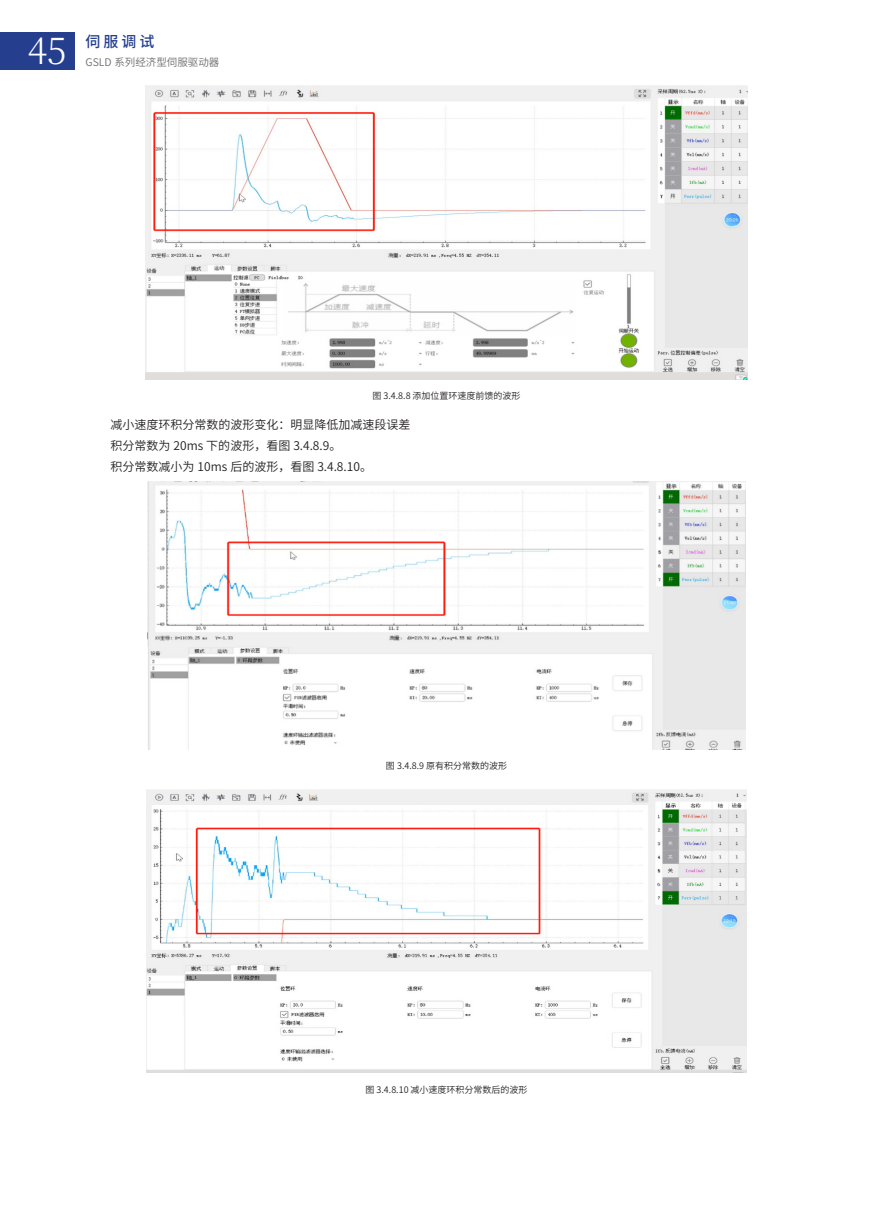
<style>
.page{position:relative;width:893px;height:1212px;background:#fff}
.page>*{position:absolute;margin:0;border:0;box-sizing:border-box;transform-origin:0 0}
.t1{font:300 36px "Source Han Serif SC";color:#fff}
.t2{font:500 15px "Source Han Sans CN";color:#253f8e}
.正文{font:12px "Source Han Sans CN";color:#231f20}
.t3{font:10.5px "Source Han Sans CN";color:#6c6d70}
.图片说明{font:9px "Source Han Sans CN";color:#231f20}
</style>
<div class="page">
<div style="left:0;top:32px;width:75px;height:37px;background:#253f8e"></div>
<img style="left:145px;top:85px;width:603px;height:294px">
<img style="left:148px;top:481px;width:597px;height:268px">
<img style="left:146px;top:789px;width:601px;height:284px">
<h1 class="t1" style="left:28px;top:30px;width:40px">45</h1>
<p class="t2" style="left:86px;top:33px;width:70px">伺服调试</p>
<p class="t3" style="left:86px;top:56px;width:135px">GSLD 系列经济型伺服驱动器</p>
<p class="图片说明" style="left:372px;top:391px;width:150px">图 3.4.8.8 添加位置环速度前馈的波形</p>
<p class="正文" style="left:111px;top:418px;width:302px">减小速度环积分常数的波形变化：明显降低加减速段误差</p>
<p class="正文" style="left:111px;top:439px;width:232px">积分常数为 20ms 下的波形，看图 3.4.8.9。</p>
<p class="正文" style="left:111px;top:460px;width:263px">积分常数减小为 10ms 后的波形，看图 3.4.8.10。</p>
<p class="图片说明" style="left:386px;top:761px;width:123px">图 3.4.8.9 原有积分常数的波形</p>
<p class="图片说明" style="left:365px;top:1084px;width:164px">图 3.4.8.10 减小速度环积分常数后的波形</p>
</div>
